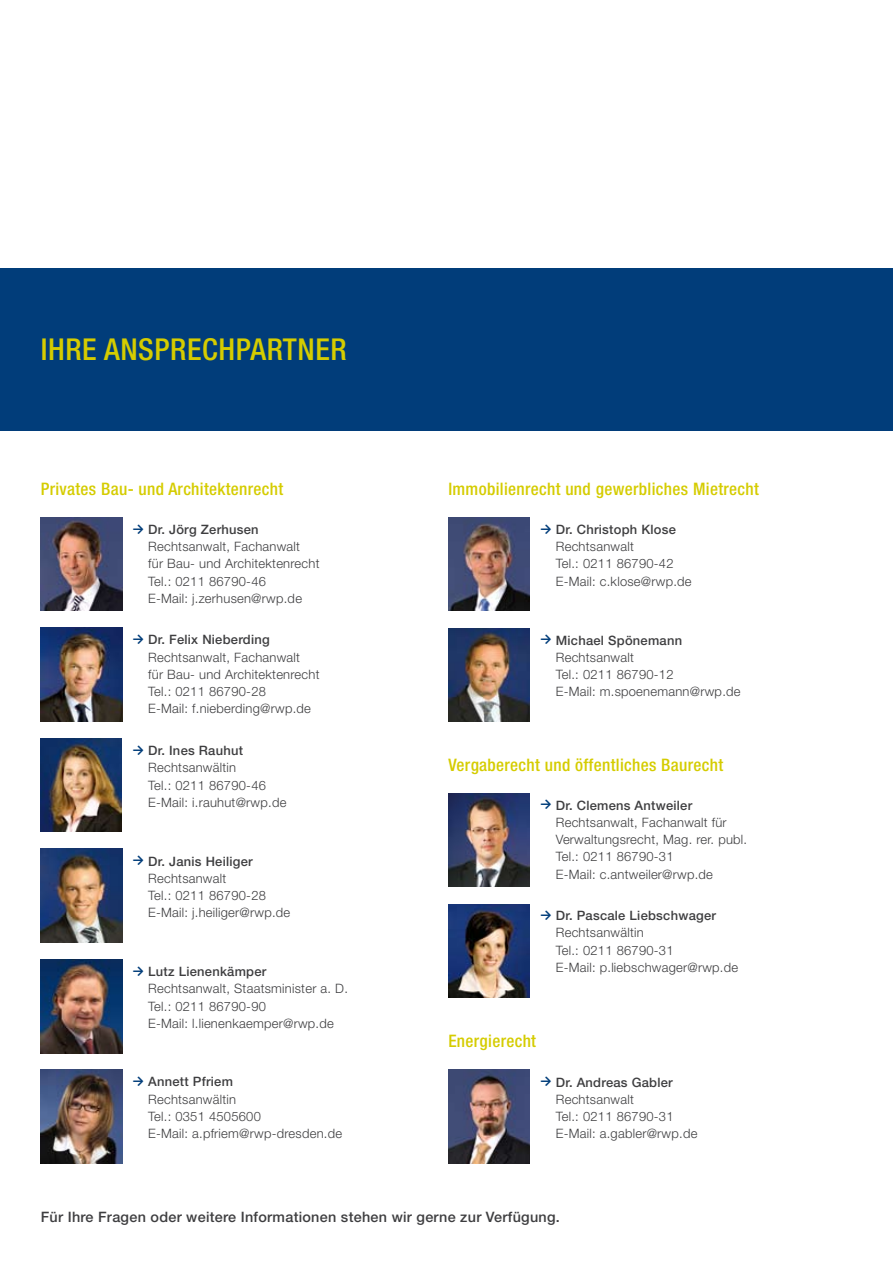
<style>
.page{position:relative;width:893px;height:1263px;background:#fff}
.page>*{position:absolute;margin:0;border:0;box-sizing:border-box;transform-origin:0 0}
.t1{font:500 condensed 30.15px "Helvetica Neue LT Pro";letter-spacing:.02em;color:#d5cc00}
.t2{font:500 condensed 17.25px "Helvetica Neue LT Pro";letter-spacing:.02em;color:#d5cc00}
.t3{font:500 14.4px "Helvetica Neue LT Pro";letter-spacing:.02em;color:#3e3e40}
.t4{font:300 12.9px/17.2px "Helvetica Neue LT Pro";letter-spacing:.02em;color:#3e3e40}
.s1{font-family:"Calibri";font-weight:700;color:#013d7a}
.s2{font-weight:500}
</style>
<div class="page">
<div style="left:0;top:268px;width:893px;height:163px;background:#013d7a"></div>
<img style="left:41px;top:959px;width:81px;height:94px">
<img style="left:41px;top:517px;width:81px;height:94px">
<img style="left:41px;top:738px;width:81px;height:94px">
<img style="left:41px;top:628px;width:81px;height:93px">
<img style="left:41px;top:849px;width:81px;height:93px">
<img style="left:41px;top:1070px;width:81px;height:93px">
<img style="left:449px;top:793px;width:81px;height:93px">
<img style="left:449px;top:904px;width:81px;height:94px">
<img style="left:449px;top:628px;width:81px;height:93px">
<img style="left:448px;top:1070px;width:82px;height:93px">
<img style="left:448px;top:517px;width:82px;height:94px">
<h1 class="t1" style="left:41px;top:331px;width:308px">Ihre Ansprechpartner</h1>
<h2 class="t2" style="left:41px;top:479px;width:244px">Privates Bau- und Architektenrecht</h2>
<p class="t4" style="left:148px;top:520px;width:173px;text-indent:-16px"><span class="s1">→</span> <span class="s2">Dr. Jörg Zerhusen<br></span>Rechtsanwalt, Fachanwalt<br>für Bau- und Architektenrecht<br>Tel.: 0211 86790-46<br>E-Mail: j.zerhusen@rwp.de</p>
<p class="t4" style="left:148px;top:631px;width:173px;text-indent:-16px"><span class="s1">→</span> <span class="s2">Dr. Felix Nieberding<br></span>Rechtsanwalt, Fachanwalt<br>für Bau- und Architektenrecht<br>Tel.: 0211 86790-28<br>E-Mail: f.nieberding@rwp.de</p>
<p class="t4" style="left:148px;top:741px;width:140px;text-indent:-16px"><span class="s1">→</span> <span class="s2">Dr. Ines Rauhut<br></span>Rechtsanwältin<br>Tel.: 0211 86790-46<br>E-Mail: i.rauhut@rwp.de</p>
<p class="t4" style="left:148px;top:852px;width:144px;text-indent:-16px"><span class="s1">→</span> <span class="s2">Dr. Janis Heiliger<br></span>Rechtsanwalt<br>Tel.: 0211 86790-28<br>E-Mail: j.heiliger@rwp.de</p>
<p class="t4" style="left:148px;top:963px;width:201px;text-indent:-16px"><span class="s1">→</span> <span class="s2">Lutz Lienenkämper<br></span>Rechtsanwalt, Staatsminister a. D.<br>Tel.: 0211 86790-90<br>E-Mail: l.lienenkaemper@rwp.de</p>
<p class="t4" style="left:148px;top:1073px;width:195px;text-indent:-16px"><span class="s1">→</span> <span class="s2">Annett Pfriem<br></span>Rechtsanwältin<br>Tel.: 0351 4505600<br>E-Mail: a.pfriem@rwp-dresden.de</p>
<h2 class="t2" style="left:448px;top:479px;width:312px">Immobilienrecht und gewerbliches Mietrecht</h2>
<p class="t4" style="left:556px;top:520px;width:137px;text-indent:-16px"><span class="s1">→</span> <span class="s2">Dr. Christoph Klose<br></span>Rechtsanwalt<br>Tel.: 0211 86790-42<br>E-Mail: c.klose@rwp.de</p>
<p class="t4" style="left:556px;top:631px;width:186px;text-indent:-16px"><span class="s1">→</span> <span class="s2">Michael Spönemann<br></span>Rechtsanwalt<br>Tel.: 0211 86790-12<br>E-Mail: m.spoenemann@rwp.de</p>
<h2 class="t2" style="left:448px;top:754px;width:276px">Vergaberecht und öffentliches Baurecht</h2>
<p class="t4" style="left:556px;top:796px;width:193px;text-indent:-16px"><span class="s1">→</span> <span class="s2">Dr. Clemens Antweiler<br></span>Rechtsanwalt, Fachanwalt für<br>Verwaltungsrecht, Mag. rer. publ.<br>Tel.: 0211 86790-31<br>E-Mail: c.antweiler@rwp.de</p>
<p class="t4" style="left:556px;top:907px;width:184px;text-indent:-16px"><span class="s1">→</span> <span class="s2">Dr. Pascale Liebschwager<br></span>Rechtsanwältin<br>Tel.: 0211 86790-31<br>E-Mail: p.liebschwager@rwp.de</p>
<h2 class="t2" style="left:448px;top:1031px;width:89px">Energierecht</h2>
<p class="t4" style="left:556px;top:1073px;width:143px;text-indent:-16px"><span class="s1">→</span> <span class="s2">Dr. Andreas Gabler<br></span>Rechtsanwalt<br>Tel.: 0211 86790-31<br>E-Mail: a.gabler@rwp.de</p>
<p class="t3" style="left:41px;top:1208px;width:521px">Für Ihre Fragen oder weitere Informationen stehen wir gerne zur Verfügung.</p>
</div>
